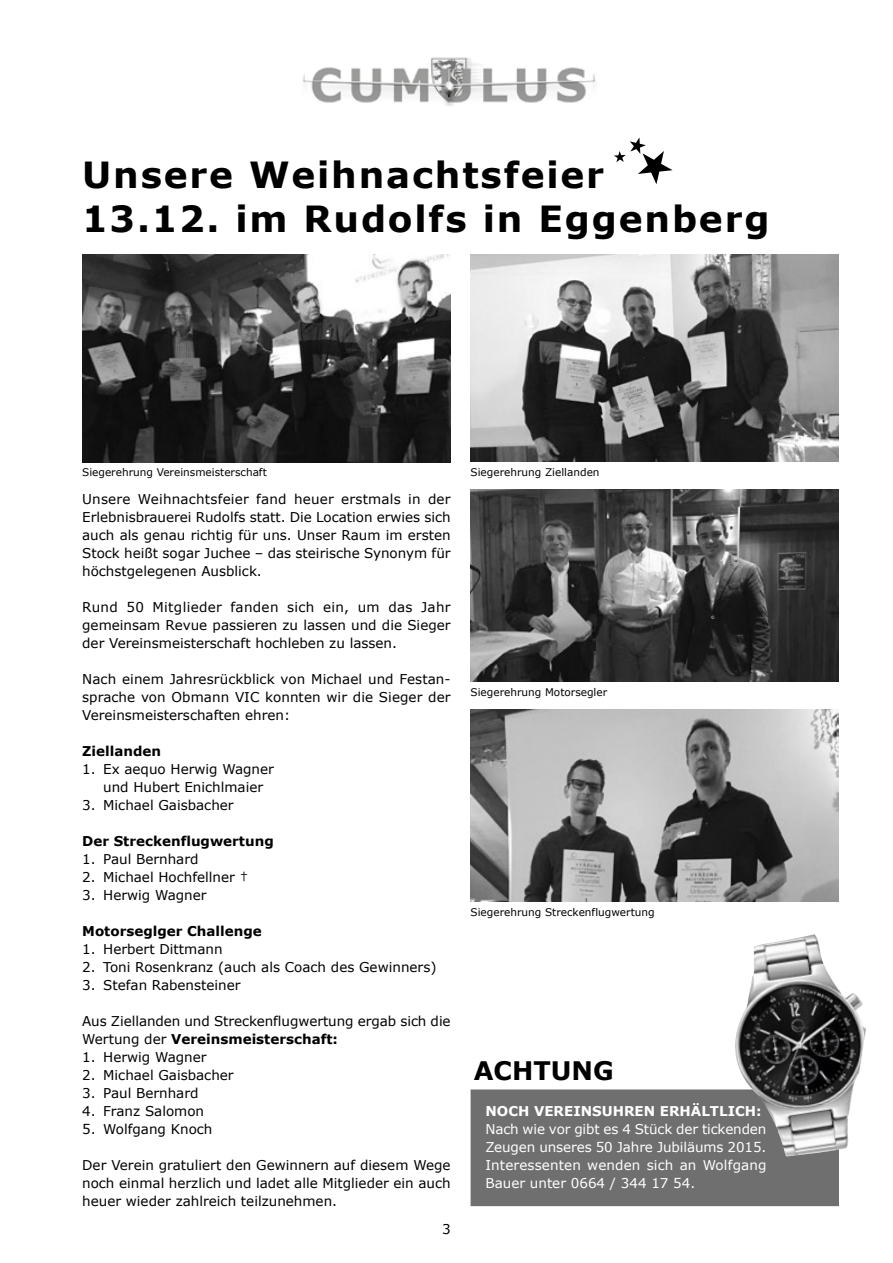
<style>
.page{position:relative;width:893px;height:1263px;background:#fff}
.page>*{position:absolute;margin:0;border:0;box-sizing:border-box;transform-origin:0 0}
.t1{font:700 36px/43.7px "Verdana";letter-spacing:.05em;color:#000}
.t2{font:700 25.5px "Verdana";color:#000}
.t3{font:13.5px/18px "Verdana";color:#000;text-align:justify}
.t4{font:13.5px/18px "Verdana";letter-spacing:.01em;color:#fff;text-align:justify}
.t5{font:700 13.5px "Verdana";color:#000}
.t6{font:700 13.5px "Verdana";color:#fff}
.t7{font:10.5px "Verdana";color:#000}
.s1{font-weight:700}
</style>
<div class="page">
<img style="left:302px;top:57px;width:293px;height:48px">
<div style="left:471px;top:1089px;width:368px;height:117px;background:#706f6f"></div>
<img style="left:733px;top:934px;width:133px;height:222px">
<img style="left:82px;top:255px;width:369px;height:208px">
<img style="left:471px;top:490px;width:368px;height:191px">
<img style="left:471px;top:709px;width:368px;height:192px">
<img style="left:471px;top:255px;width:368px;height:207px">
<svg style="left:614px;top:137px;width:59px;height:47px"></svg>
<h1 class="t1" style="left:82px;top:153px;width:689px">Unsere Weihnachtsfeier<br>13.12. im Rudolfs in Eggenberg</h1>
<p class="t7" style="left:82px;top:465px;width:186px">Siegerehrung Vereinsmeisterschaft</p>
<p class="t7" style="left:471px;top:465px;width:131px">Siegerehrung Ziellanden</p>
<p class="t3" style="left:82px;top:490px;width:370px">Unsere Weihnachtsfeier fand heuer erstmals in der Erlebnisbrauerei Rudolfs statt. Die Location erwies sich auch als genau richtig für uns. Unser Raum im ersten Stock heißt sogar Juchee – das steirische Synonym für höchstgelegenen Ausblick.</p>
<p class="t3" style="left:82px;top:598px;width:370px">Rund 50 Mitglieder fanden sich ein, um das Jahr gemeinsam Revue passieren zu lassen und die Sieger der Vereinsmeisterschaft hochleben zu lassen.</p>
<p class="t3" style="left:82px;top:670px;width:370px">Nach einem Jahresrückblick von Michael und Festan&shy;sprache von Obmann VIC konnten wir die Sieger der Vereinsmeisterschaften ehren:</p>
<p class="t5" style="left:82px;top:742px;width:80px">Ziellanden</p>
<p class="t3" style="left:103px;top:760px;width:172px;text-indent:-21px">1. Ex aequo Herwig Wagner und Hubert Enichlmaier</p>
<p class="t3" style="left:82px;top:796px;width:153px">3. Michael Gaisbacher</p>
<p class="t5" style="left:82px;top:831px;width:193px">Der Streckenflugwertung</p>
<p class="t3" style="left:82px;top:850px;width:118px">1. Paul Bernhard</p>
<p class="t3" style="left:82px;top:868px;width:168px">2. Michael Hochfellner †</p>
<p class="t3" style="left:82px;top:886px;width:126px">3. Herwig Wagner</p>
<p class="t5" style="left:82px;top:921px;width:181px">Motorseglger Challenge</p>
<p class="t3" style="left:82px;top:940px;width:142px">1. Herbert Dittmann</p>
<p class="t3" style="left:82px;top:958px;width:356px">2. Toni Rosenkranz (auch als Coach des Gewinners)</p>
<p class="t3" style="left:82px;top:976px;width:160px">3. Stefan Rabensteiner</p>
<p class="t3" style="left:82px;top:1012px;width:370px">Aus Ziellanden und Streckenflugwertung ergab sich die<br>Wertung der <span class="s1">Vereinsmeisterschaft:</span></p>
<p class="t3" style="left:82px;top:1048px;width:126px">1. Herwig Wagner</p>
<p class="t3" style="left:82px;top:1066px;width:153px">2. Michael Gaisbacher</p>
<p class="t3" style="left:82px;top:1084px;width:118px">3. Paul Bernhard</p>
<p class="t3" style="left:82px;top:1102px;width:123px">4. Franz Salomon</p>
<p class="t3" style="left:82px;top:1120px;width:132px">5. Wolfgang Knoch</p>
<p class="t3" style="left:82px;top:1156px;width:370px">Der Verein gratuliert den Gewinnern auf diesem Wege noch einmal herzlich und ladet alle Mitglieder ein auch heuer wieder zahlreich teilzunehmen.</p>
<p class="t3" style="left:442px;top:1220px;width:10px">3</p>
<p class="t7" style="left:471px;top:685px;width:138px">Siegerehrung Motorsegler</p>
<p class="t7" style="left:471px;top:904px;width:186px">Siegerehrung Streckenflugwertung</p>
<h2 class="t2" style="left:474px;top:1053px;width:141px">ACHTUNG</h2>
<p class="t6" style="left:485px;top:1102px;width:278px">NOCH VEREINSUHREN ERHÄLTLICH:</p>
<p class="t4" style="left:485px;top:1120px;width:283px">Nach wie vor gibt es 4 Stück der tickenden Zeugen unseres 50 Jahre Jubiläums 2015.<br>Interessenten wenden sich an Wolfgang Bauer unter 0664 / 344 17 54.</p>
</div>
